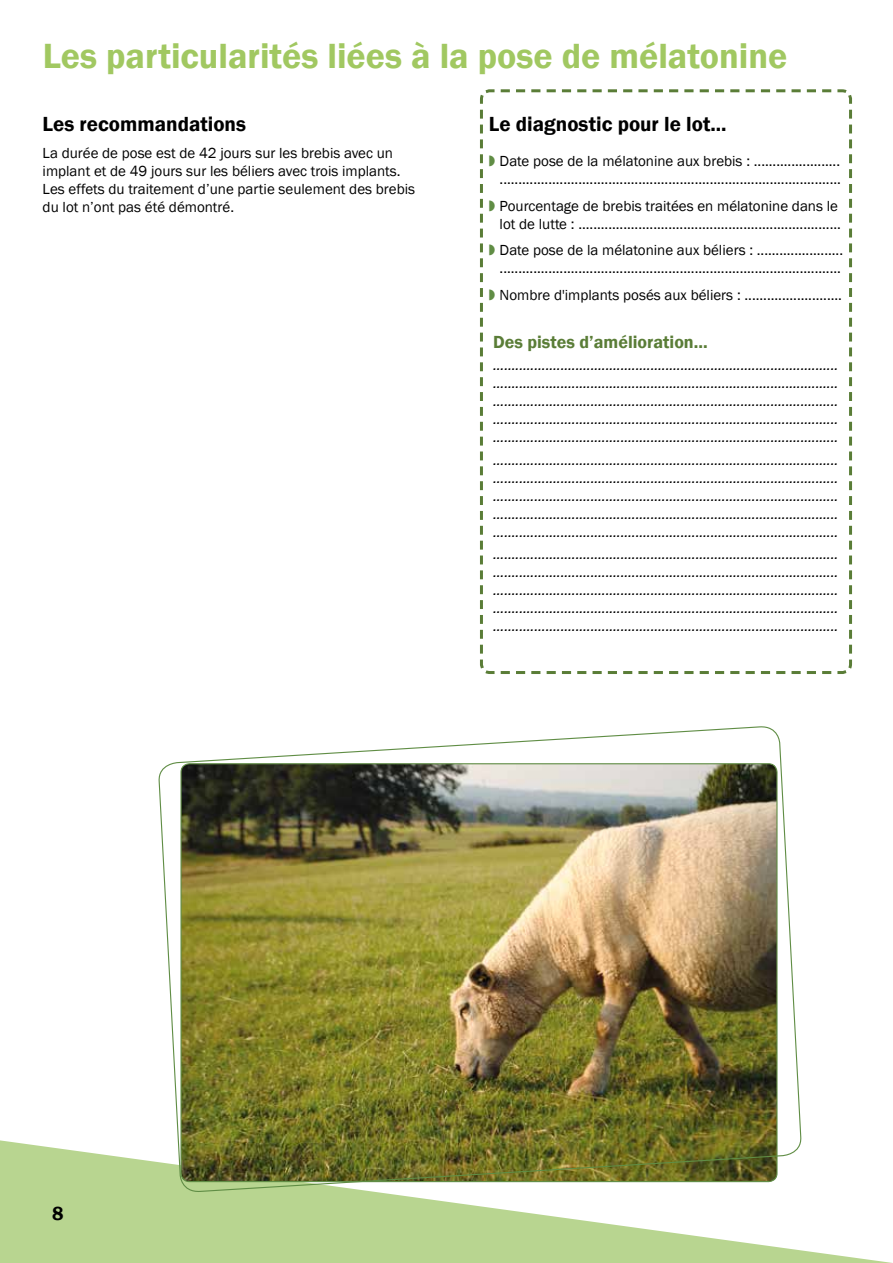
<style>
.page{position:relative;width:893px;height:1263px;background:#fff}
.page>*{position:absolute;margin:0;border:0;box-sizing:border-box;transform-origin:0 0}
.t1{font:600 36px "Franklin Gothic";color:#a1c861}
.t2{font:600 21px "Franklin Gothic";color:#000}
.t3{font:600 19.5px "Franklin Gothic";color:#000}
.t4{font:600 18px "Franklin Gothic";color:#5a7d37}
.t5{font:italic 15px/18px "Franklin Gothic";color:#000;text-align:justify}
.t6{font:15px/18px "Franklin Gothic";color:#000;text-align:right}
.s1{color:#608d45}
</style>
<div class="page">
<svg style="left:0;top:1140px;width:892px;height:123px;fill:#b8d590"></svg>
<svg style="left:480px;top:89px;width:373px;height:585px"></svg>
<img style="left:158px;top:726px;width:644px;height:491px">
<h1 class="t1" style="left:43px;top:34px;width:746px">Les particularités liées à la pose de mélatonine</h1>
<h2 class="t2" style="left:43px;top:111px;width:205px">Les recommandations</h2>
<p class="t6" style="left:43px;top:144px;width:374px;text-align:left">La durée de pose est de 42 jours sur les brebis avec un implant et de 49 jours sur les béliers avec trois implants.<br>Les effets du traitement d’une partie seulement des brebis du lot n’ont pas été démontré.</p>
<h2 class="t2" style="left:489px;top:111px;width:239px">Le diagnostic pour le lot...</h2>
<p class="t6" style="left:489px;top:153px;width:353px"><span class="s1">◗</span> Date pose de la mélatonine aux brebis : ....................... ...........................................................................................</p>
<p class="t6" style="left:489px;top:197px;width:353px"><span class="s1">◗</span> Pourcentage de brebis traitées en mélatonine dans le lot de lutte : ......................................................................</p>
<p class="t6" style="left:489px;top:242px;width:356px;text-align:center"><span class="s1">◗</span> Date pose de la mélatonine aux béliers : ....................... ...........................................................................................</p>
<p class="t6" style="left:489px;top:286px;width:355px"><span class="s1">◗</span> Nombre d'implants posés aux béliers : ..........................</p>
<p class="t4" style="left:493px;top:331px;width:216px">Des pistes d’amélioration...</p>
<p class="t5" style="left:493px;top:357px;width:346px">............................................................................................ ............................................................................................ ............................................................................................ ............................................................................................ ............................................................................................</p>
<p class="t5" style="left:493px;top:451px;width:346px">............................................................................................ ............................................................................................ ............................................................................................ ............................................................................................ ............................................................................................</p>
<p class="t5" style="left:493px;top:545px;width:346px">............................................................................................ ............................................................................................ ............................................................................................ ............................................................................................ ............................................................................................</p>
<h3 class="t3" style="left:52px;top:1202px;width:13px">8</h3>
</div>
